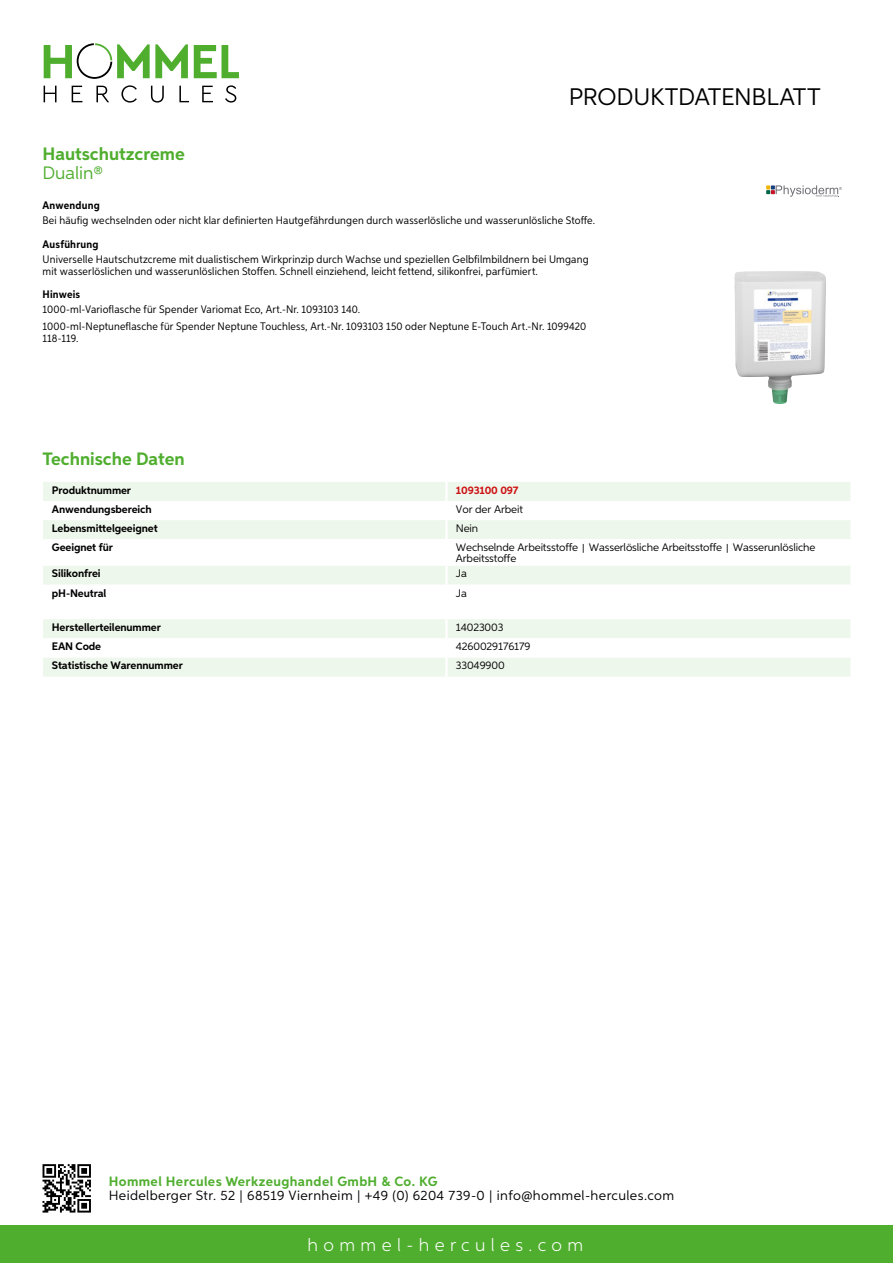
<style>
.page{position:relative;width:893px;height:1263px;background:#fff}
.page>*{position:absolute;margin:0;border:0;box-sizing:border-box;transform-origin:0 0}
.t1{font:24px "Aspira";letter-spacing:-.01em;color:#000}
.t2{font:700 18px "Aspira";color:#50ae2f}
.t3{font:300 18px "Aspira";letter-spacing:.3em;color:#fff}
.t4{font:18px "Aspira";color:#50ae2f}
.t5{font:13.5px "Aspira";letter-spacing:.03em;color:#000}
.t6{font:700 13.5px "Aspira";letter-spacing:.03em;color:#50ae2f}
.t7{font:10.95px/12px "Aspira Nar";letter-spacing:.015em;color:#000}
.t8{font:700 10.95px "Aspira";letter-spacing:-.01em;color:#000}
.t9{font:10.95px/10.9px "Aspira";letter-spacing:-.01em;color:#000}
.t10{font:700 10.95px "Aspira Nar";letter-spacing:.02em;color:#000}
.t11{font:700 10.95px "Aspira";letter-spacing:-.01em;color:#cd1013}
.s1{font-family:"Wuerth Global";font-size:10.5px}
</style>
<div class="page">
<div style="left:0;top:1226px;width:893px;height:37px;background:#50ae2f"></div>
<svg style="left:43px;top:1164px;width:48px;height:48px"></svg>
<svg style="left:194px;top:45px;width:45px;height:33px"></svg>
<svg style="left:44px;top:43px;width:144px;height:36px"></svg>
<svg style="left:44px;top:86px;width:13px;height:16px"></svg>
<svg style="left:72px;top:86px;width:10px;height:16px"></svg>
<svg style="left:96px;top:86px;width:13px;height:16px"></svg>
<svg style="left:121px;top:85px;width:16px;height:18px"></svg>
<svg style="left:151px;top:86px;width:13px;height:17px"></svg>
<svg style="left:179px;top:86px;width:10px;height:16px"></svg>
<svg style="left:202px;top:86px;width:11px;height:16px"></svg>
<svg style="left:225px;top:85px;width:11px;height:18px"></svg>
<div style="left:43px;top:482px;width:807px;height:19px;background:#eef7eb"></div>
<svg style="left:43px;top:520px;width:807px;height:64px;fill:#eef7eb"></svg>
<hr style="left:445px;top:482px;width:3px;height:19px;background:#fff">
<hr style="left:445px;top:520px;width:3px;height:19px;background:#fff">
<hr style="left:445px;top:539px;width:3px;height:26px;background:#fff">
<hr style="left:445px;top:565px;width:3px;height:20px;background:#fff">
<svg style="left:43px;top:619px;width:807px;height:58px"></svg>
<hr style="left:445px;top:657px;width:3px;height:20px;background:#fff">
<img style="left:734px;top:271px;width:92px;height:133px">
<svg style="left:766px;top:185px;width:76px;height:12px"></svg>
<h1 class="t1" style="left:569px;top:82px;width:253px">Produktdatenblatt</h1>
<h2 class="t2" style="left:43px;top:142px;width:144px">Hautschutzcreme</h2>
<h2 class="t4" style="left:43px;top:162px;width:62px">Dualin®</h2>
<p class="t10" style="left:43px;top:199px;width:59px">Anwendung</p>
<p class="t7" style="left:43px;top:214px;width:554px">Bei häufig wechselnden oder nicht klar definierten Hautgefährdungen durch wasserlösliche und wasserunlösliche Stoffe.</p>
<p class="t10" style="left:43px;top:237px;width:58px">Ausführung</p>
<p class="t7" style="left:43px;top:253px;width:548px">Universelle Hautschutzcreme mit dualistischem Wirkprinzip durch Wachse und speziellen Gelbfilmbildnern bei Umgang mit wasserlöslichen und wasserunlöslichen Stoffen. Schnell einziehend, leicht fettend, silikonfrei, parfümiert.</p>
<p class="t10" style="left:43px;top:287px;width:39px">Hinweis</p>
<p class="t7" style="left:43px;top:300px;width:545px;line-height:17.5px">1000-ml-Varioflasche für Spender Variomat Eco, Art.-Nr. 1093103 140.<br>1000-ml-Neptuneflasche für Spender Neptune Touchless, Art.-Nr. 1093103 150 oder Neptune E-Touch Art.-Nr. 1099420</p>
<p class="t7" style="left:43px;top:333px;width:37px">118-119.</p>
<h2 class="t2" style="left:43px;top:448px;width:144px">Technische Daten</h2>
<p class="t8" style="left:52px;top:483px;width:81px">Produktnummer</p>
<p class="t11" style="left:456px;top:483px;width:64px">1093100 097</p>
<p class="t8" style="left:52px;top:502px;width:101px">Anwendungsbereich</p>
<p class="t9" style="left:456px;top:503px;width:69px">Vor der Arbeit</p>
<p class="t8" style="left:52px;top:521px;width:107px">Lebensmittelgeeignet</p>
<p class="t9" style="left:456px;top:523px;width:24px">Nein</p>
<p class="t8" style="left:52px;top:541px;width:62px">Geeignet für</p>
<p class="t9" style="left:456px;top:542px;width:361px">Wechselnde Arbeitsstoffe <span class="s1">|</span> Wasserlösliche Arbeitsstoffe <span class="s1">|</span> Wasserunlösliche<br>Arbeitsstoffe</p>
<p class="t8" style="left:52px;top:567px;width:50px">Silikonfrei</p>
<p class="t9" style="left:456px;top:568px;width:13px">Ja</p>
<p class="t8" style="left:52px;top:586px;width:56px">pH-Neutral</p>
<p class="t9" style="left:456px;top:587px;width:13px">Ja</p>
<p class="t8" style="left:52px;top:621px;width:111px">Herstellerteilenummer</p>
<p class="t9" style="left:456px;top:622px;width:49px">14023003</p>
<p class="t8" style="left:52px;top:640px;width:51px">EAN Code</p>
<p class="t9" style="left:456px;top:641px;width:76px">4260029176179</p>
<p class="t8" style="left:52px;top:659px;width:132px">Statistische Warennummer</p>
<p class="t9" style="left:456px;top:660px;width:50px">33049900</p>
<p class="t6" style="left:109px;top:1172px;width:330px">Hommel Hercules Werkzeughandel GmbH &amp; Co. KG</p>
<p class="t5" style="left:109px;top:1187px;width:567px">Heidelberger Str. 52 | 68519 Viernheim | +49 (0) 6204 739-0 | info@hommel-hercules.com</p>
<h2 class="t3" style="left:307px;top:1234px;width:277px">hommel-hercules.com</h2>
</div>
